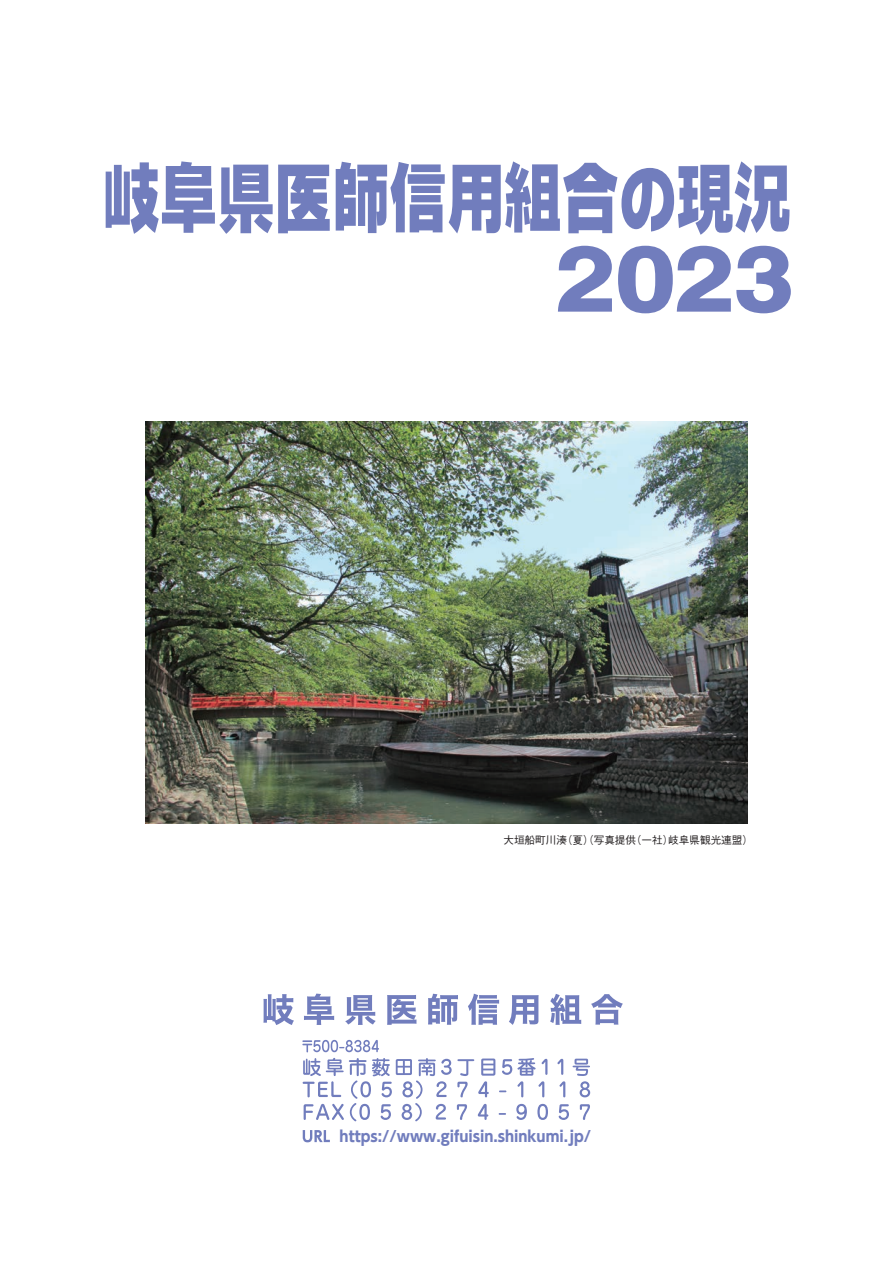
<style>
.page{position:relative;width:893px;height:1263px;background:#fff}
.page>*{position:absolute;margin:0;border:0;box-sizing:border-box;transform-origin:0 0}
.t1{font:700 89.85px "Helvetica LT Std";color:#717dbd;scale:1.19 1}
.t2{font:14.85px "UD Shin Go Pr 6 Bold 90 msp RKSJ H";color:#717dbd}
.t3{font:10.65px "Gothic BBB Pr 6 N Medium 90 msp RKSJ H";color:#231f20}
</style>
<div class="page">
<svg style="left:302px;top:1040px;width:77px;height:12px"></svg>
<svg style="left:557px;top:1059px;width:6px;height:16px"></svg>
<svg style="left:559px;top:1081px;width:6px;height:16px"></svg>
<svg style="left:573px;top:1059px;width:17px;height:38px"></svg>
<svg style="left:303px;top:1058px;width:245px;height:63px"></svg>
<svg style="left:559px;top:1104px;width:10px;height:16px"></svg>
<svg style="left:580px;top:1104px;width:10px;height:16px"></svg>
<svg style="left:303px;top:1130px;width:27px;height:12px"></svg>
<svg style="left:263px;top:994px;width:31px;height:31px"></svg>
<svg style="left:304px;top:993px;width:30px;height:32px"></svg>
<svg style="left:345px;top:995px;width:31px;height:30px"></svg>
<svg style="left:387px;top:995px;width:29px;height:30px"></svg>
<svg style="left:428px;top:994px;width:30px;height:31px"></svg>
<svg style="left:468px;top:994px;width:31px;height:31px"></svg>
<svg style="left:509px;top:995px;width:30px;height:30px"></svg>
<svg style="left:550px;top:994px;width:31px;height:31px"></svg>
<svg style="left:591px;top:994px;width:32px;height:30px"></svg>
<svg style="left:106px;top:161px;width:224px;height:73px"></svg>
<svg style="left:336px;top:161px;width:453px;height:74px"></svg>
<img style="left:145px;top:421px;width:603px;height:402px">
<h1 class="t1" style="left:556px;top:224px;width:201px">2023</h1>
<p class="t3" style="left:503px;top:832px;width:251px">大垣船町川湊（夏）（写真提供（一社）岐阜県観光連盟）</p>
<p class="t2" style="left:340px;top:1124px;width:253px">https://www.gifuisin.shinkumi.jp/</p>
</div>
